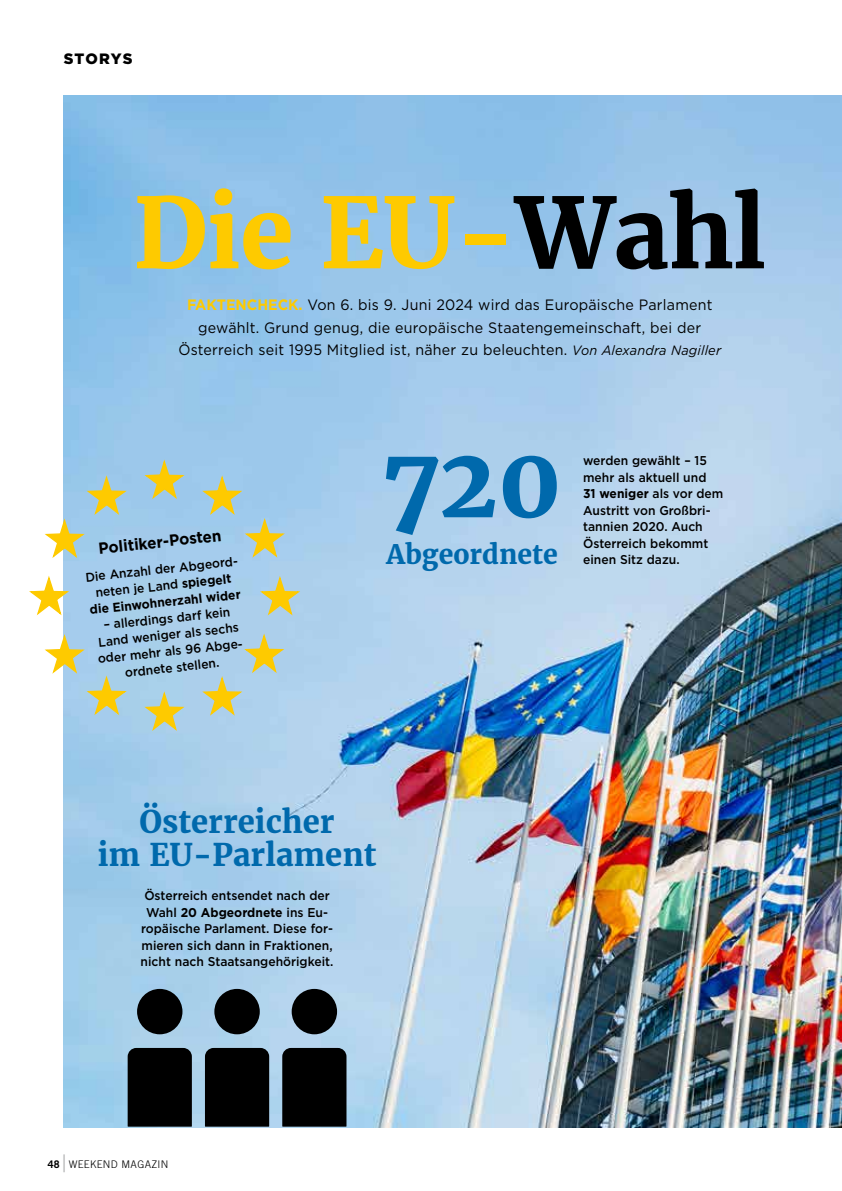
<style>
.page{position:relative;width:842px;height:1191px;background:#fff}
.page>*{position:absolute;margin:0;border:0;box-sizing:border-box;transform-origin:0 0}
.t1{font:700 97.8px "Merriweather";color:#0069ac}
.t2{font:700 97.2px "Merriweather";letter-spacing:-.01em;color:#feca00}
.t3{font:700 30.9px/32.5px "Merriweather";color:#0069ac;text-align:center}
.t4{font:700 24px "Trade Gothic LT Std";color:#b1b2b3;scale:.4 1}
.t5{font:700 16.05px "Gotham";color:#000;scale:.95 1}
.t6{font:15px/22.5px "Gotham";letter-spacing:.015em;color:#000;text-align:center;scale:.95 1}
.t7{font:900 15px "Gotham";letter-spacing:.065em;color:#000}
.t8{font:500 12.75px/16.5px "Gotham";color:#000;text-align:center;scale:.95 1}
.t9{font:700 12.75px "Gotham";color:#000;scale:.95 1}
.t10{font:300 10.5px "Trade Gothic LT Std";letter-spacing:.03em;color:#000}
.t11{font:700 10.5px "Trade Gothic LT Std";color:#000}
.s1{color:#000}
.s2{font-weight:700;color:#feca00}
.s3{font-style:italic;font-size:13.5px}
.s4{font-weight:700}
.s5{font-weight:500}
.s6{font-family:"Merriweather";font-weight:700;font-size:26.7px;color:#0069ac}
</style>
<div class="page">
<img style="left:64px;top:96px;width:778px;height:1031px">
<div style="left:137px;top:989px;width:45px;height:45px;background:#000;border-radius:50%"></div>
<div style="left:128px;top:1048px;width:64px;height:78px;background:#000"></div>
<div style="left:214px;top:989px;width:46px;height:45px;background:#000;border-radius:50%"></div>
<div style="left:205px;top:1048px;width:64px;height:78px;background:#000"></div>
<div style="left:292px;top:989px;width:45px;height:45px;background:#000;border-radius:50%"></div>
<div style="left:282px;top:1048px;width:64px;height:78px;background:#000"></div>
<svg style="left:142px;top:457px;width:45px;height:44px;background:#b5c8ac"></svg>
<svg style="left:200px;top:473px;width:87px;height:86px;background:#accacb"></svg>
<svg style="left:258px;top:573px;width:44px;height:44px;background:#c1cdab"></svg>
<svg style="left:200px;top:631px;width:86px;height:86px;background:#b8ceca"></svg>
<svg style="left:142px;top:689px;width:45px;height:44px;background:#bfceac"></svg>
<svg style="left:44px;top:632px;width:85px;height:85px"></svg>
<svg style="left:29px;top:573px;width:42px;height:44px"></svg>
<svg style="left:45px;top:473px;width:84px;height:87px"></svg>
<p class="t7" style="left:64px;top:50px;width:70px">STORYS</p>
<h2 class="t2" style="left:133px;top:168px;width:634px">Die EU-<span class="s1">Wahl</span></h2>
<p class="t6" style="left:178px;top:293px;width:573px"><span class="s2">FAKTENCHECK.</span> Von 6. bis 9. Juni 2024 wird das Europäische Parlament gewählt. Grund genug, die europäische Staatengemeinschaft, bei der<br>Österreich seit 1995 Mitglied ist, näher zu beleuchten. <span class="s3">Von Alexandra Nagiller</span></p>
<p class="t5" style="left:97px;top:537px;width:131px;rotate:-6deg">Politiker-Posten</p>
<p class="t8" style="left:85px;top:568px;width:164px;rotate:-6deg">Die Anzahl der Abgeord&shy;neten je Land <span class="s4">spiegelt die Einwohnerzahl wider</span></p>
<p class="t8" style="left:94px;top:617px;width:156px;rotate:-6deg">– allerdings darf kein<br>Land weniger als sechs oder mehr als 96 Abge&shy;ordnete stellen.</p>
<h1 class="t1" style="left:383px;top:416px;width:180px">720</h1>
<p class="t8" style="left:583px;top:452px;width:132px">werden gewählt – 15</p>
<p class="t8" style="left:583px;top:469px;width:131px">mehr als aktuell und</p>
<p class="t9" style="left:583px;top:485px;width:149px">31 weniger <span class="s5">als vor dem</span></p>
<p class="t8" style="left:583px;top:502px;width:136px">Austritt von Großbri-</p>
<p class="t8" style="left:583px;top:518px;width:127px">tannien 2020. Auch</p>
<p class="t8" style="left:583px;top:535px;width:133px">Österreich bekommt</p>
<p class="t8" style="left:387px;top:551px;width:310px"><span class="s6">Abgeordnete</span> einen Sitz dazu.</p>
<h3 class="t3" style="left:98px;top:805px;width:280px">Österreicher<br>im EU-Parlament</h3>
<p class="t8" style="left:141px;top:887px;width:204px">Österreich entsendet nach der<br>Wahl <span class="s4">20 Abgeordnete</span> ins Eu&shy;ropäische Parlament. Diese for&shy;mieren sich dann in Fraktionen, nicht nach Staatsangehörigkeit.</p>
<p class="t11" style="left:48px;top:1157px;width:13px">48</p>
<h3 class="t4" style="left:63px;top:1148px;width:7px">|</h3>
<p class="t10" style="left:69px;top:1157px;width:101px">WEEKEND MAGAZIN</p>
</div>
